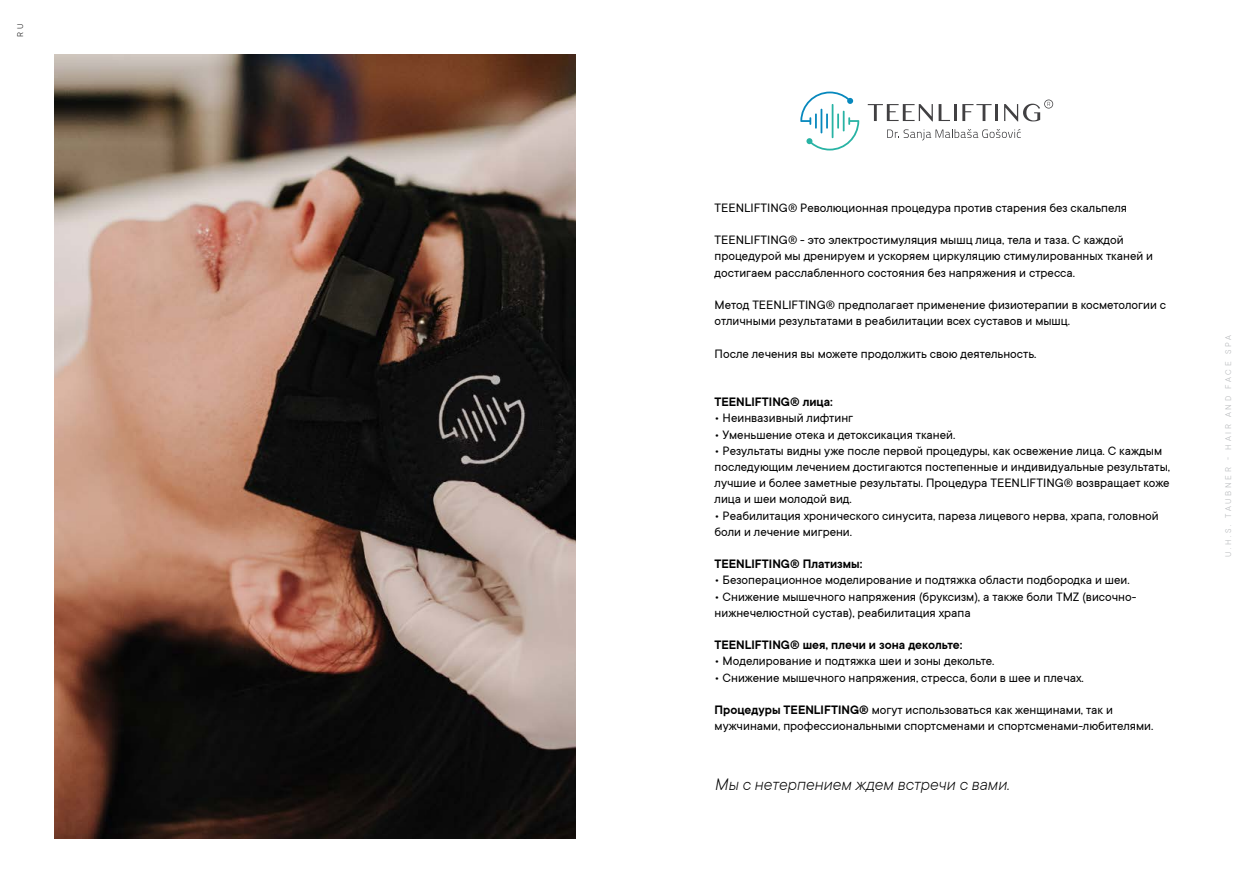
<style>
.page{position:relative;width:1259px;height:893px;background:#fff}
.page>*{position:absolute;margin:0;border:0;box-sizing:border-box;transform-origin:0 0}
.t1{font:italic 300 18px "TT Commons";color:#000}
.t2{font:13.5px/16.2px "TT Commons";color:#000}
.t3{font:600 13.5px "TT Commons";color:#000}
.t4{font:300 9px "TT Commons";letter-spacing:.3em;color:#afb1b4}
.t5{font:300 9px "TT Commons";color:#000}
.s1{font-weight:600}
</style>
<div class="page">
<img style="left:54px;top:54px;width:521px;height:785px">
<svg style="left:867px;top:104px;width:83px;height:17px"></svg>
<hr style="left:953px;top:104px;width:3px;height:17px;background:#414042">
<svg style="left:962px;top:104px;width:29px;height:17px"></svg>
<hr style="left:995px;top:104px;width:3px;height:17px;background:#414042">
<svg style="left:887px;top:129px;width:134px;height:12px"></svg>
<svg style="left:1004px;top:100px;width:49px;height:21px"></svg>
<svg style="left:800px;top:92px;width:59px;height:58px"></svg>
<p class="t5" style="left:16px;top:37px;width:15px;rotate:-90deg">R U</p>
<p class="t2" style="left:714px;top:200px;width:414px">TEENLIFTING® Революционная процедура против старения без скальпеля</p>
<p class="t2" style="left:714px;top:232px;width:440px">TEENLIFTING® - это электростимуляция мышц лица, тела и таза. С каждой процедурой мы дренируем и ускоряем циркуляцию стимулированных тканей и достигаем расслабленного состояния без напряжения и стресса.</p>
<p class="t2" style="left:714px;top:297px;width:453px">Метод TEENLIFTING® предполагает применение физиотерапии в косметологии с отличными результатами в реабилитации всех суставов и мышц.</p>
<p class="t2" style="left:714px;top:345px;width:323px">После лечения вы можете продолжить свою деятельность.</p>
<p class="t3" style="left:714px;top:395px;width:120px">TEENLIFTING® лица:</p>
<p class="t2" style="left:714px;top:410px;width:140px">• Неинвазивный лифтинг</p>
<p class="t2" style="left:714px;top:426px;width:242px">• Уменьшение отека и детоксикация тканей.</p>
<p class="t2" style="left:714px;top:443px;width:457px">• Результаты видны уже после первой процедуры, как освежение лица. С каждым последующим лечением достигаются постепенные и индивидуальные результаты, лучшие и более заметные результаты. Процедура TEENLIFTING® возвращает коже лица и шеи молодой вид.</p>
<p class="t2" style="left:714px;top:507px;width:446px">• Реабилитация хронического синусита, пареза лицевого нерва, храпа, головной боли и лечение мигрени.</p>
<p class="t3" style="left:714px;top:557px;width:149px">TEENLIFTING® Платизмы:</p>
<p class="t2" style="left:714px;top:572px;width:416px">• Безоперационное моделирование и подтяжка области подбородка и шеи.</p>
<p class="t2" style="left:714px;top:588px;width:423px">• Снижение мышечного напряжения (бруксизм), а также боли TMZ (височно&shy;нижнечелюстной сустав), реабилитация храпа</p>
<p class="t3" style="left:714px;top:638px;width:249px">TEENLIFTING® шея, плечи и зона декольте:</p>
<p class="t2" style="left:714px;top:653px;width:281px">• Моделирование и подтяжка шеи и зоны декольте.</p>
<p class="t2" style="left:714px;top:669px;width:371px">• Снижение мышечного напряжения, стресса, боли в шее и плечах.</p>
<p class="t2" style="left:714px;top:702px;width:440px"><span class="s1">Процедуры TEENLIFTING®</span> могут использоваться как женщинами, так и мужчинами, профессиональными спортсменами и спортсменами-любителями.</p>
<h1 class="t1" style="left:714px;top:774px;width:296px">Мы с нетерпением ждем встречи с вами.</h1>
<p class="t4" style="left:1223px;top:557px;width:223px;rotate:-90deg">U.H.S. TAUBNER - HAIR AND FACE SPA</p>
</div>
